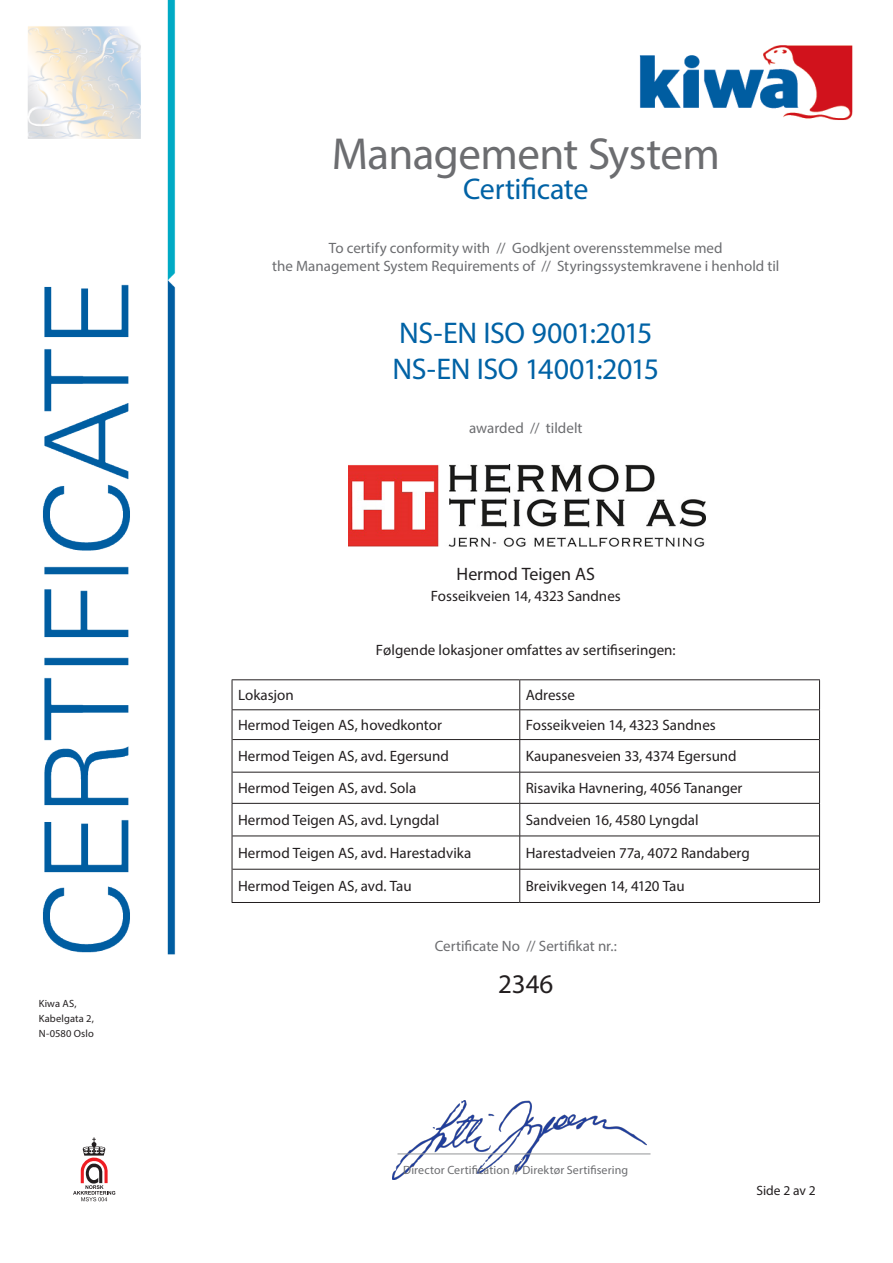
<style>
.page{position:relative;width:893px;height:1263px;background:#fff}
.page>*{position:absolute;margin:0;border:0;box-sizing:border-box;transform-origin:0 0}
.certificate_title{font:45px "Myriad Pro";letter-spacing:-.015em;color:#6c6d70}
.certificate{font:30px "Myriad Pro";letter-spacing:-.015em;color:#0062a5}
.t1{font:27px "Myriad Pro";color:#231f20}
.explanation_text{font:18px "Myriad Pro";letter-spacing:-.005em;color:#231f20}
.explanation_text-2{font:15px "Myriad Pro";color:#231f20}
.explanation_text-3{font:15px "Myriad Pro";color:#6c6d70}
.t2{font:13.5px "Myriad Pro";color:#231f20}
.t3{font:12px "Myriad Pro";letter-spacing:.01em;color:#6c6d70}
.t4{font:10.5px/15px "Myriad Pro";letter-spacing:.015em;color:#231f20}
</style>
<div class="page">
<img style="left:28px;top:0;width:825px;height:1202px">
<hr style="left:232px;top:679px;width:288px;height:1px;background:#231f20">
<hr style="left:520px;top:679px;width:300px;height:1px;background:#231f20">
<hr style="left:232px;top:709px;width:288px;height:1px;background:#231f20">
<svg style="left:232px;top:680px;width:1px;height:59px"></svg>
<hr style="left:520px;top:709px;width:300px;height:1px;background:#231f20">
<svg style="left:519px;top:680px;width:1px;height:59px"></svg>
<svg style="left:819px;top:680px;width:1px;height:59px"></svg>
<hr style="left:232px;top:739px;width:1px;height:33px;background:#231f20">
<hr style="left:519px;top:740px;width:1px;height:32px;background:#231f20">
<hr style="left:819px;top:739px;width:1px;height:33px;background:#231f20">
<hr style="left:232px;top:772px;width:1px;height:31px;background:#231f20">
<hr style="left:519px;top:772px;width:1px;height:31px;background:#231f20">
<hr style="left:819px;top:772px;width:1px;height:31px;background:#231f20">
<hr style="left:232px;top:803px;width:288px;height:1px;background:#231f20">
<hr style="left:232px;top:804px;width:1px;height:32px;background:#231f20">
<hr style="left:520px;top:803px;width:300px;height:1px;background:#231f20">
<hr style="left:519px;top:804px;width:1px;height:32px;background:#231f20">
<hr style="left:819px;top:804px;width:1px;height:32px;background:#231f20">
<hr style="left:232px;top:836px;width:1px;height:33px;background:#231f20">
<hr style="left:519px;top:836px;width:1px;height:33px;background:#231f20">
<hr style="left:819px;top:836px;width:1px;height:33px;background:#231f20">
<hr style="left:232px;top:869px;width:1px;height:33px;background:#231f20">
<hr style="left:519px;top:869px;width:1px;height:33px;background:#231f20">
<hr style="left:819px;top:869px;width:1px;height:33px;background:#231f20">
<hr style="left:232px;top:902px;width:288px;height:1px;background:#231f20">
<hr style="left:520px;top:902px;width:300px;height:1px;background:#231f20">
<hr style="left:232px;top:739px;width:288px;height:1px;background:#231f20">
<hr style="left:520px;top:739px;width:299px;height:1px;background:#231f20">
<hr style="left:232px;top:772px;width:288px;height:1px;background:#231f20">
<hr style="left:520px;top:772px;width:299px;height:1px;background:#231f20">
<hr style="left:232px;top:836px;width:288px;height:1px;background:#231f20">
<hr style="left:520px;top:836px;width:299px;height:1px;background:#231f20">
<hr style="left:232px;top:869px;width:288px;height:1px;background:#231f20">
<hr style="left:520px;top:869px;width:299px;height:1px;background:#231f20">
<img style="left:392px;top:1100px;width:254px;height:80px">
<hr style="left:397px;top:1153px;width:253px;height:1px;background:#939598">
<img style="left:349px;top:464px;width:356px;height:83px">
<p class="t4" style="left:39px;top:995px;width:57px">Kiwa AS,<br>Kabelgata 2,<br>N-0580 Oslo</p>
<p class="certificate_title" style="left:332px;top:127px;width:390px">Management System</p>
<p class="certificate" style="left:463px;top:171px;width:127px">Certificate</p>
<p class="explanation_text-3" style="left:329px;top:239px;width:395px">To certify conformity with // Godkjent overensstemmelse med</p>
<p class="explanation_text-3" style="left:272px;top:257px;width:509px">the Management System Requirements of // Styringssystemkravene i henhold til</p>
<p class="certificate" style="left:399px;top:315px;width:255px">NS-EN ISO 9001:2015</p>
<p class="certificate" style="left:392px;top:351px;width:268px">NS-EN ISO 14001:2015</p>
<p class="explanation_text-3" style="left:469px;top:419px;width:115px">awarded // tildelt</p>
<p class="explanation_text" style="left:457px;top:563px;width:140px">Hermod Teigen AS</p>
<p class="explanation_text-2" style="left:431px;top:587px;width:191px">Fosseikveien 14, 4323 Sandnes</p>
<p class="explanation_text-2" style="left:376px;top:641px;width:301px">Følgende lokasjoner omfattes av sertifiseringen:</p>
<p class="explanation_text-2" style="left:238px;top:686px;width:57px">Lokasjon</p>
<p class="explanation_text-2" style="left:526px;top:686px;width:51px">Adresse</p>
<p class="explanation_text-2" style="left:238px;top:716px;width:205px">Hermod Teigen AS, hovedkontor</p>
<p class="explanation_text-2" style="left:526px;top:716px;width:191px">Fosseikveien 14, 4323 Sandnes</p>
<p class="explanation_text-2" style="left:238px;top:747px;width:212px">Hermod Teigen AS, avd. Egersund</p>
<p class="explanation_text-2" style="left:526px;top:747px;width:212px">Kaupanesveien 33, 4374 Egersund</p>
<p class="explanation_text-2" style="left:238px;top:779px;width:180px">Hermod Teigen AS, avd. Sola</p>
<p class="explanation_text-2" style="left:526px;top:779px;width:218px">Risavika Havnering, 4056 Tananger</p>
<p class="explanation_text-2" style="left:238px;top:811px;width:203px">Hermod Teigen AS, avd. Lyngdal</p>
<p class="explanation_text-2" style="left:526px;top:811px;width:174px">Sandveien 16, 4580 Lyngdal</p>
<p class="explanation_text-2" style="left:238px;top:844px;width:235px">Hermod Teigen AS, avd. Harestadvika</p>
<p class="explanation_text-2" style="left:526px;top:844px;width:226px">Harestadveien 77a, 4072 Randaberg</p>
<p class="explanation_text-2" style="left:238px;top:877px;width:175px">Hermod Teigen AS, avd. Tau</p>
<p class="explanation_text-2" style="left:526px;top:877px;width:160px">Breivikvegen 14, 4120 Tau</p>
<p class="explanation_text-3" style="left:435px;top:936px;width:184px">Certificate No // Sertifikat nr.:</p>
<p class="t1" style="left:498px;top:967px;width:57px">2346</p>
<p class="t3" style="left:403px;top:1163px;width:226px">Director Certification // Direktør Sertifisering</p>
<p class="t2" style="left:756px;top:1182px;width:61px">Side 2 av 2</p>
</div>
